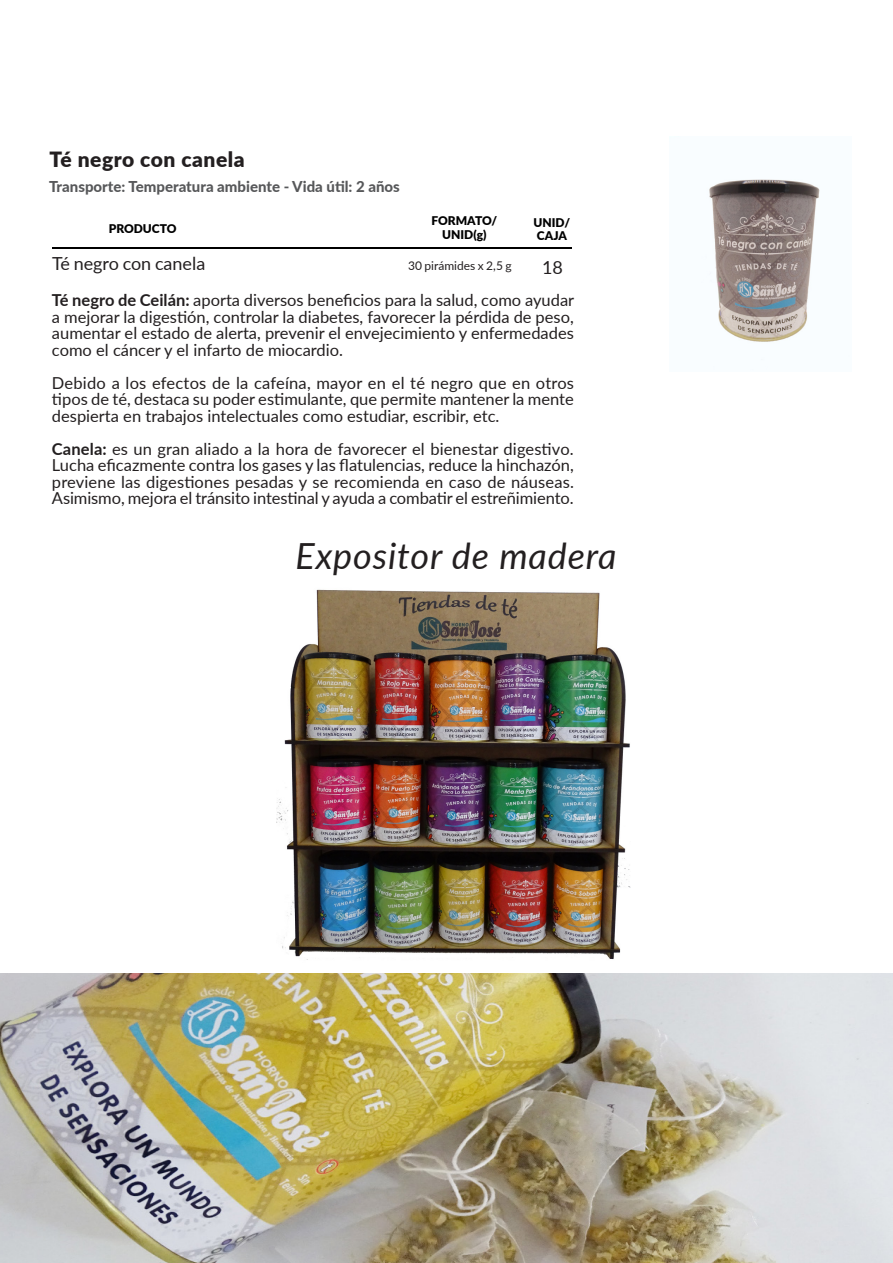
<style>
.page{position:relative;width:893px;height:1263px;background:#fff}
.page>*{position:absolute;margin:0;border:0;box-sizing:border-box;transform-origin:0 0}
.Titulo_tabla{font:italic 36px "Lato";letter-spacing:.025em;color:#231f20}
.Titulo_tabla-2{font:900 21px "Lato";letter-spacing:.025em;color:#231f20}
.Tabla_1{font:18px "Lato";color:#231f20}
.Tabla_2{font:18px "Lato";color:#231f20}
.parrafo_tabla{font:16.5px/16.5px "Lato";color:#231f20;text-align:justify}
.Tabla_3{font:800 15px "Lato";color:#57585a}
.t1{font:900 12px/13.8px "Lato";color:#000;text-align:center}
.Tabla_1-2{font:12px "Lato";color:#231f20}
.s1{font-weight:700}
</style>
<div class="page">
<img style="left:276px;top:589px;width:354px;height:371px">
<hr style="left:52px;top:247px;width:520px;height:2px;background:#000">
<img style="left:709px;top:179px;width:111px;height:163px">
<img style="left:0;top:974px;width:893px;height:289px">
<p class="Titulo_tabla-2" style="left:50px;top:144px;width:197px">Té negro con canela</p>
<p class="Tabla_3" style="left:49px;top:175px;width:352px">Transporte: Temperatura ambiente - Vida útil: 2 años</p>
<p class="t1" style="left:109px;top:221px;width:69px">PRODUCTO</p>
<p class="t1" style="left:431px;top:213px;width:67px">FORMATO/<br>UNID(g)</p>
<p class="t1" style="left:533px;top:215px;width:38px">UNID/</p>
<p class="t1" style="left:537px;top:228px;width:32px">CAJA</p>
<p class="Tabla_1" style="left:52px;top:250px;width:155px">Té negro con canela</p>
<p class="Tabla_2" style="left:542px;top:255px;width:22px">18</p>
<p class="Tabla_1-2" style="left:408px;top:257px;width:105px">30 pirámides x 2,5 g</p>
<p class="parrafo_tabla" style="left:52px;top:291px;width:524px"><span class="s1">Té negro de Ceilán:</span> aporta diversos beneficios para la salud, como ayudar a mejorar la digestión, controlar la diabetes, favorecer la pérdida de peso, aumentar el estado de alerta, prevenir el envejecimiento y enfermedades como el cáncer y el infarto de miocardio.</p>
<p class="parrafo_tabla" style="left:52px;top:374px;width:524px">Debido a los efectos de la cafeína, mayor en el té negro que en otros tipos de té, destaca su poder estimulante, que permite mantener la mente despierta en trabajos intelectuales como estudiar, escribir, etc.</p>
<p class="parrafo_tabla" style="left:52px;top:440px;width:523px"><span class="s1">Canela:</span> es un gran aliado a la hora de favorecer el bienestar digestivo.<br>Lucha eficazmente contra los gases y las flatulencias, reduce la hinchazón, previene las digestiones pesadas y se recomienda en caso de náuseas.<br>Asimismo, mejora el tránsito intestinal y ayuda a combatir el estreñimiento.</p>
<p class="Titulo_tabla" style="left:295px;top:530px;width:323px">Expositor de madera</p>
</div>
